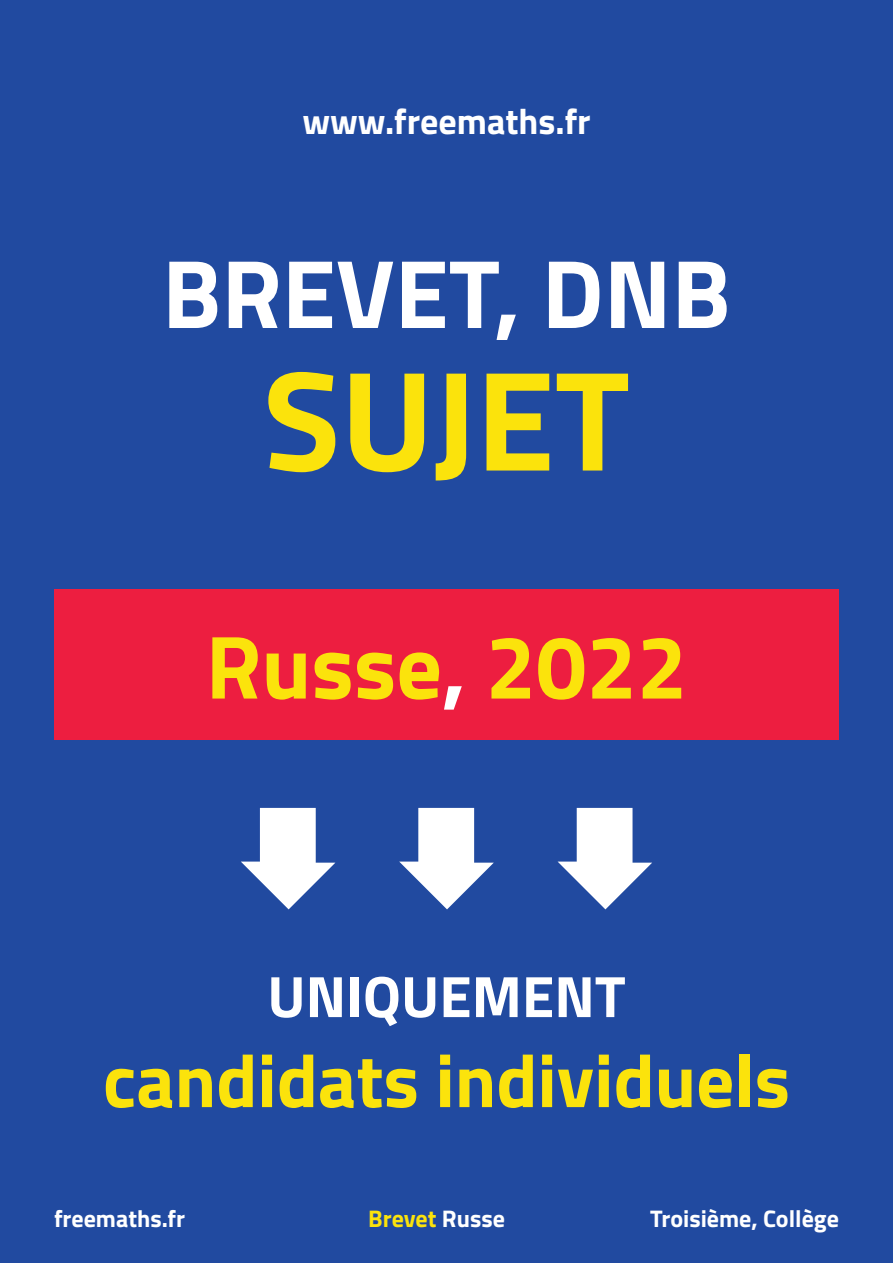
<style>
.page{position:relative;width:893px;height:1263px;background:#214aa0}
.page>*{position:absolute;margin:0;border:0;box-sizing:border-box;transform-origin:0 0}
.t1{font:700 142.5px "Titillium";color:#fbe30c}
.t2{font:700 97.5px "Titillium";color:#fff}
.t3{font:700 90px "Titillium";color:#fbe30c}
.t4{font:700 75px "Titillium";color:#fbe30c}
.t5{font:700 58.5px "Titillium";color:#fff}
.t6{font:700 36px "Titillium";color:#fff}
.t7{font:700 24px "Titillium";color:#fff}
.t8{font:700 24px "Titillium";color:#fbe30c}
.s1{color:#fff}
</style>
<div class="page">
<svg style="left:241px;top:808px;width:94px;height:101px"></svg>
<svg style="left:399px;top:808px;width:95px;height:101px"></svg>
<svg style="left:558px;top:808px;width:94px;height:101px"></svg>
<div style="left:54px;top:589px;width:785px;height:151px;background:#ed1e40"></div>
<h3 class="t6" style="left:302px;top:94px;width:290px">www.freemaths.fr</h3>
<h2 class="t2" style="left:162px;top:219px;width:570px">BREVET, DNB</h2>
<h1 class="t1" style="left:263px;top:312px;width:368px">SUJET</h1>
<p class="t3" style="left:206px;top:598px;width:483px">Russe<span class="s1">,</span> 2022</p>
<h3 class="t5" style="left:267px;top:952px;width:360px">UNIQUEMENT</h3>
<h3 class="t4" style="left:103px;top:1023px;width:689px">candidats individuels</h3>
<p class="t7" style="left:54px;top:1200px;width:133px">freemaths.fr</p>
<p class="t8" style="left:368px;top:1200px;width:138px">Brevet <span class="s1">Russe</span></p>
<p class="t7" style="left:650px;top:1200px;width:190px">Troisième, Collège</p>
</div>
